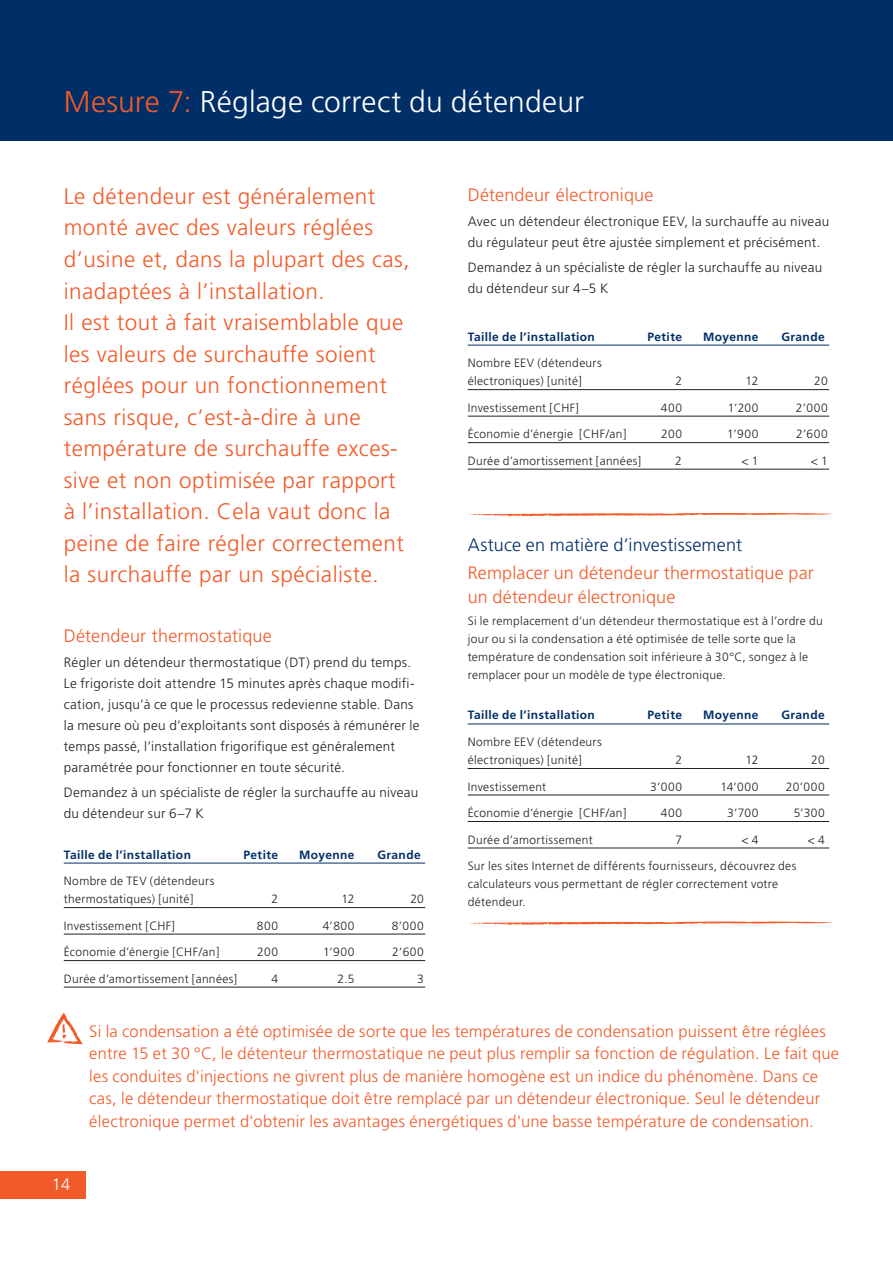
<style>
.page{position:relative;width:893px;height:1263px;background:#fff}
.page>*{position:absolute;margin:0;border:0;box-sizing:border-box;transform-origin:0 0}
.t1{font:300 30px "Frutiger";letter-spacing:.005em;color:#fff}
.t2{font:300 22.5px/31.5px "Frutiger";letter-spacing:.02em;color:#f15b2a}
.t3{font:300 18px/24px "Frutiger";letter-spacing:.01em;color:#f15b2a}
.t4{font:300 18px "Frutiger";letter-spacing:.01em;color:#002e66}
.t5{font:300 16.5px/22.5px "Frutiger";letter-spacing:.015em;color:#f15b2a}
.t6{font:300 16.5px "Frutiger";color:#fff}
.t7{font:300 13.5px/21px "Frutiger";letter-spacing:.02em;color:#231f20}
.t8{font:300 12px/18px "Frutiger";letter-spacing:.025em;color:#231f20}
.t9{font:700 12px "Frutiger";letter-spacing:.03em;color:#002e66}
.s1{color:#f15b2a}
</style>
<div class="page">
<div style="left:0;top:1171px;width:85px;height:28px;background:#f15b2a"></div>
<div style="left:0;top:0;width:893px;height:140px;background:#002e66"></div>
<hr style="left:468px;top:345px;width:361px;height:1px;background:#002e66">
<hr style="left:468px;top:389px;width:361px;height:1px;background:#231f20">
<hr style="left:468px;top:416px;width:361px;height:1px;background:#231f20">
<hr style="left:468px;top:442px;width:361px;height:1px;background:#231f20">
<hr style="left:468px;top:469px;width:361px;height:1px;background:#231f20">
<hr style="left:64px;top:863px;width:361px;height:1px;background:#002e66">
<hr style="left:64px;top:907px;width:361px;height:1px;background:#231f20">
<hr style="left:64px;top:934px;width:361px;height:1px;background:#231f20">
<hr style="left:64px;top:960px;width:361px;height:1px;background:#231f20">
<hr style="left:64px;top:987px;width:361px;height:1px;background:#231f20">
<hr style="left:468px;top:724px;width:361px;height:1px;background:#002e66">
<hr style="left:468px;top:768px;width:361px;height:1px;background:#231f20">
<hr style="left:468px;top:795px;width:361px;height:1px;background:#231f20">
<hr style="left:468px;top:821px;width:361px;height:1px;background:#231f20">
<hr style="left:468px;top:848px;width:361px;height:1px;background:#231f20">
<svg style="left:466px;top:921px;width:365px;height:4px"></svg>
<svg style="left:466px;top:513px;width:365px;height:4px"></svg>
<svg style="left:47px;top:1012px;width:36px;height:32px"></svg>
<h1 class="t1" style="left:64px;top:86px;width:522px"><span class="s1">Mesure 7:</span> Réglage correct du détendeur</h1>
<p class="t2" style="left:64px;top:181px;width:347px">Le détendeur est généralement monté avec des valeurs réglées d’usine et, dans la plupart des cas, inadaptées à l’installation.<br>Il est tout à fait vraisemblable que les valeurs de surchauffe soient réglées pour un fonctionnement sans risque, c’est-à-dire à une température de surchauffe exces&shy;sive et non optimisée par rapport à l’installation. Cela vaut donc la peine de faire régler correctement la surchauffe par un spécialiste.</p>
<h3 class="t3" style="left:64px;top:624px;width:210px">Détendeur thermostatique</h3>
<p class="t7" style="left:64px;top:652px;width:357px">Régler un détendeur thermostatique (DT) prend du temps.<br>Le frigoriste doit attendre 15 minutes après chaque modifi&shy;cation, jusqu’à ce que le processus redevienne stable. Dans la mesure où peu d’exploitants sont disposés à rémunérer le temps passé, l’installation frigorifique est généralement paramétrée pour fonctionner en toute sécurité.</p>
<p class="t7" style="left:64px;top:782px;width:356px">Demandez à un spécialiste de régler la surchauffe au niveau du détendeur sur 6–7 K</p>
<p class="t9" style="left:64px;top:849px;width:129px">Taille de l’installation</p>
<p class="t9" style="left:243px;top:849px;width:36px">Petite</p>
<p class="t9" style="left:299px;top:849px;width:57px">Moyenne</p>
<p class="t9" style="left:377px;top:849px;width:45px">Grande</p>
<p class="t8" style="left:64px;top:872px;width:152px">Nombre de TEV (détendeurs thermostatiques) [unité]</p>
<p class="t8" style="left:271px;top:890px;width:8px">2</p>
<p class="t8" style="left:342px;top:890px;width:14px">12</p>
<p class="t8" style="left:410px;top:890px;width:15px">20</p>
<p class="t8" style="left:64px;top:917px;width:113px">Investissement [CHF]</p>
<p class="t8" style="left:257px;top:917px;width:23px">800</p>
<p class="t8" style="left:323px;top:917px;width:33px">4’800</p>
<p class="t8" style="left:392px;top:917px;width:34px">8’000</p>
<p class="t8" style="left:64px;top:943px;width:157px">Économie d’énergie [CHF/an]</p>
<p class="t8" style="left:257px;top:943px;width:22px">200</p>
<p class="t8" style="left:323px;top:943px;width:33px">1’900</p>
<p class="t8" style="left:392px;top:943px;width:33px">2’600</p>
<p class="t8" style="left:64px;top:970px;width:175px">Durée d’amortissement [années]</p>
<p class="t8" style="left:271px;top:970px;width:8px">4</p>
<p class="t8" style="left:338px;top:970px;width:18px">2.5</p>
<p class="t8" style="left:417px;top:970px;width:8px">3</p>
<h3 class="t3" style="left:468px;top:183px;width:187px">Détendeur électronique</h3>
<p class="t7" style="left:468px;top:211px;width:363px">Avec un détendeur électronique EEV, la surchauffe au niveau du régulateur peut être ajustée simplement et précisément.</p>
<p class="t7" style="left:468px;top:257px;width:356px">Demandez à un spécialiste de régler la surchauffe au niveau du détendeur sur 4–5 K</p>
<p class="t9" style="left:468px;top:331px;width:129px">Taille de l’installation</p>
<p class="t9" style="left:647px;top:331px;width:36px">Petite</p>
<p class="t9" style="left:703px;top:331px;width:57px">Moyenne</p>
<p class="t9" style="left:781px;top:331px;width:45px">Grande</p>
<p class="t8" style="left:468px;top:354px;width:136px">Nombre EEV (détendeurs électroniques) [unité]</p>
<p class="t8" style="left:675px;top:372px;width:8px">2</p>
<p class="t8" style="left:746px;top:372px;width:14px">12</p>
<p class="t8" style="left:814px;top:372px;width:15px">20</p>
<p class="t8" style="left:468px;top:399px;width:113px">Investissement [CHF]</p>
<p class="t8" style="left:661px;top:399px;width:23px">400</p>
<p class="t8" style="left:728px;top:399px;width:32px">1’200</p>
<p class="t8" style="left:796px;top:399px;width:33px">2’000</p>
<p class="t8" style="left:468px;top:425px;width:160px">Économie d’énergie [CHF/an]</p>
<p class="t8" style="left:661px;top:425px;width:22px">200</p>
<p class="t8" style="left:727px;top:425px;width:33px">1’900</p>
<p class="t8" style="left:796px;top:425px;width:33px">2’600</p>
<p class="t8" style="left:468px;top:452px;width:175px">Durée d’amortissement [années]</p>
<p class="t8" style="left:675px;top:452px;width:8px">2</p>
<p class="t8" style="left:741px;top:452px;width:19px">&lt; 1</p>
<p class="t8" style="left:811px;top:452px;width:19px">&lt; 1</p>
<h3 class="t4" style="left:468px;top:535px;width:276px">Astuce en matière d’investissement</h3>
<h3 class="t3" style="left:468px;top:561px;width:348px">Remplacer un détendeur thermostatique par un détendeur électronique</h3>
<p class="t8" style="left:468px;top:612px;width:356px">Si le remplacement d’un détendeur thermostatique est à l’ordre du jour ou si la condensation a été optimisée de telle sorte que la température de condensation soit inférieure à 30°C, songez à le remplacer pour un modèle de type électronique.</p>
<p class="t9" style="left:468px;top:710px;width:129px">Taille de l’installation</p>
<p class="t9" style="left:647px;top:710px;width:36px">Petite</p>
<p class="t9" style="left:703px;top:710px;width:57px">Moyenne</p>
<p class="t9" style="left:781px;top:710px;width:45px">Grande</p>
<p class="t8" style="left:468px;top:733px;width:136px">Nombre EEV (détendeurs électroniques) [unité]</p>
<p class="t8" style="left:675px;top:751px;width:8px">2</p>
<p class="t8" style="left:746px;top:751px;width:14px">12</p>
<p class="t8" style="left:811px;top:751px;width:15px">20</p>
<p class="t8" style="left:468px;top:777px;width:80px">Investissement</p>
<p class="t8" style="left:650px;top:777px;width:33px">3’000</p>
<p class="t8" style="left:720px;top:777px;width:40px">14’000</p>
<p class="t8" style="left:786px;top:777px;width:40px">20’000</p>
<p class="t8" style="left:468px;top:804px;width:160px">Économie d’énergie [CHF/an]</p>
<p class="t8" style="left:661px;top:804px;width:23px">400</p>
<p class="t8" style="left:727px;top:804px;width:33px">3’700</p>
<p class="t8" style="left:794px;top:804px;width:33px">5’300</p>
<p class="t8" style="left:468px;top:831px;width:126px">Durée d’amortissement</p>
<p class="t8" style="left:675px;top:831px;width:8px">7</p>
<p class="t8" style="left:741px;top:831px;width:19px">&lt; 4</p>
<p class="t8" style="left:808px;top:831px;width:19px">&lt; 4</p>
<p class="t8" style="left:468px;top:857px;width:330px">Sur les sites Internet de différents fournisseurs, découvrez des calculateurs vous permettant de régler correctement votre détendeur.</p>
<h3 class="t6" style="left:52px;top:1176px;width:20px">14</h3>
<p class="t5" style="left:89px;top:1020px;width:751px">Si la condensation a été optimisée de sorte que les températures de condensation puissent être réglées entre 15 et 30 °C, le détenteur thermostatique ne peut plus remplir sa fonction de régulation. Le fait que les conduites d'injections ne givrent plus de manière homogène est un indice du phénomène. Dans ce cas, le détendeur thermostatique doit être remplacé par un détendeur électronique. Seul le détendeur électronique permet d'obtenir les avantages énergétiques d'une basse température de condensation.</p>
</div>
